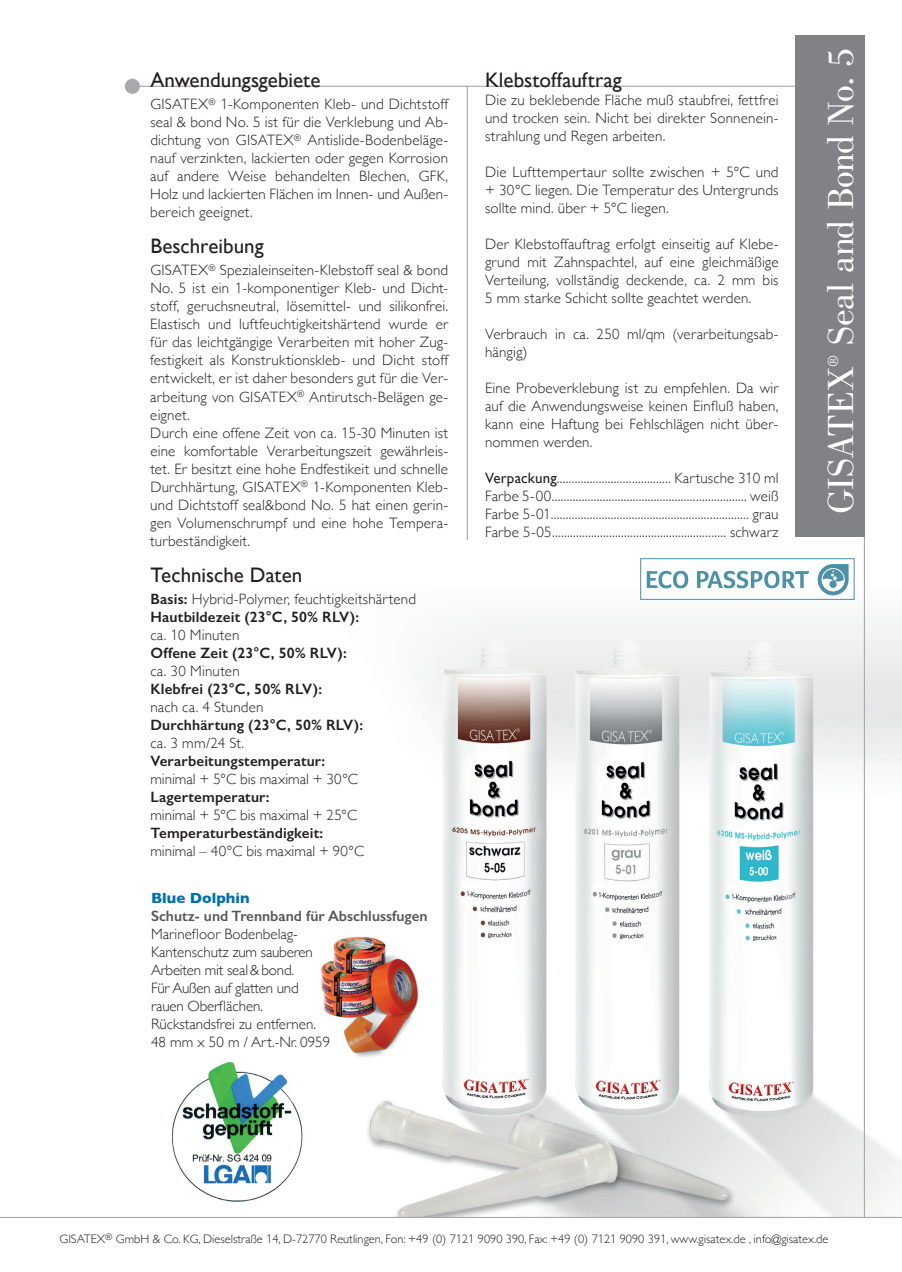
<style>
.page{position:relative;width:902px;height:1272px;background:#fff}
.page>*{position:absolute;margin:0;border:0;box-sizing:border-box;transform-origin:0 0}
.t1{font:37.5px "Bodoni";letter-spacing:-.01em;color:#fff}
.t2{font:21px "Gill Sans";color:#231f20}
.t3{font:300 15px/18px "Gill Sans";letter-spacing:.01em;color:#231f20;text-align:justify}
.t4{font:600 15px/18px "Gill Sans";letter-spacing:.01em;color:#231f20}
.t5{font:600 15px "Gill Sans";color:#57585a}
.t6{font:700 15px "Gill Sans";color:#0070ac}
.t7{font:15px "Bodoni";color:#fff}
.t8{font:300 12.3px "Gill Sans";color:#231f20}
.s1{font-family:"DIN";font-size:14.55px}
.s2{font-weight:300}
.s3{font-family:"DIN";font-weight:300;font-size:14.55px}
.s4{font-weight:400}
.s5{font-family:"DIN";font-size:12px}
</style>
<div class="page">
<img style="left:367px;top:720px;width:534px;height:496px">
<svg style="left:424px;top:556px;width:477px;height:164px;fill:#f2f2f2"></svg>
<svg style="left:640px;top:560px;width:212px;height:42px"></svg>
<div style="left:640px;top:558px;width:214px;height:41px;border:1px solid #4d8ea7"></div>
<hr style="left:863px;top:451px;width:1px;height:766px;background:#a8a9ad">
<hr style="left:133px;top:86px;width:683px;height:1px;background:#a8a9ad">
<div style="left:125px;top:79px;width:15px;height:15px;background:#a8a9ad;border-radius:50%"></div>
<hr style="left:466px;top:86px;width:2px;height:454px;background:#a8a9ad">
<div style="left:795px;top:36px;width:69px;height:501px;background:#808285"></div>
<img style="left:172px;top:1062px;width:131px;height:138px">
<hr style="left:0;top:1216px;width:901px;height:1px;background:#a8a9ad">
<img style="left:321px;top:934px;width:104px;height:125px">
<h2 class="t2" style="left:150px;top:67px;width:171px">Anwendungsgebiete</h2>
<p class="t3" style="left:150px;top:94px;width:299px">GISATEX<sup>®</sup> <span class="s1">1</span>-Komponenten Kleb- und Dichtstoff seal &amp; bond No. 5 ist für die Verklebung und Ab&shy;dichtung von GISATEX<sup>®</sup> Antislide-Bodenbeläge&shy;nauf verzinkten, lackierten oder gegen Korrosion auf andere Weise behandelten Blechen, GFK, Holz und lackierten Flächen im Innen- und Außen&shy;bereich geeignet.</p>
<h2 class="t2" style="left:150px;top:234px;width:115px">Beschreibung</h2>
<p class="t3" style="left:150px;top:261px;width:299px;text-align:left">GISATEX<sup>®</sup> Spezialeinseiten-Klebstoff seal &amp; bond No. 5 ist ein <span class="s1">1</span>-komponentiger Kleb- und Dicht&shy;stoff, geruchsneutral, lösemittel- und silikonfrei.<br>Elastisch und luftfeuchtigkeitshärtend wurde er für das leichtgängige Verarbeiten mit hoher Zug&shy;festigkeit als Konstruktionskleb- und Dicht stoff entwickelt, er ist daher besonders gut für die Ver&shy;arbeitung von GISATEX<sup>®</sup> Antirutsch-Belägen ge&shy;eignet.<br>Durch eine offene Zeit von ca. <span class="s1">1</span>5-30 Minuten ist eine komfortable Verarbeitungszeit gewährleis&shy;tet. Er besitzt eine hohe Endfestikeit und schnelle Durchhärtung, GISATEX<sup>®</sup> <span class="s1">1</span>-Komponenten Kleb&shy;und Dichtstoff seal&amp;bond No. 5 hat einen gerin&shy;gen Volumenschrumpf und eine hohe Tempera&shy;turbeständigkeit.</p>
<h2 class="t2" style="left:150px;top:562px;width:153px">Technische Daten</h2>
<p class="t4" style="left:150px;top:589px;width:267px">Basis: <span class="s2">Hybrid-Polymer, feuchtigkeitshärtend<br></span>Hautbildezeit (23°C, 50% RLV):<br><span class="s2">ca.</span> <span class="s3">1</span><span class="s2">0 Minuten<br></span>Offene Zeit (23°C, 50% RLV):</p>
<p class="t3" style="left:150px;top:661px;width:91px">ca. 30 Minuten</p>
<p class="t4" style="left:150px;top:679px;width:173px">Klebfrei (23°C, 50% RLV):</p>
<p class="t3" style="left:150px;top:697px;width:115px">nach ca. 4 Stunden</p>
<p class="t4" style="left:150px;top:715px;width:214px">Durchhärtung (23°C, 50% RLV):</p>
<p class="t3" style="left:150px;top:733px;width:95px">ca. 3 mm/24 St.</p>
<p class="t4" style="left:150px;top:751px;width:176px">Verarbeitungstemperatur:</p>
<p class="t3" style="left:150px;top:769px;width:209px">minimal + 5°C bis maximal + 30°C</p>
<p class="t4" style="left:150px;top:787px;width:121px">Lagertemperatur:</p>
<p class="t3" style="left:150px;top:805px;width:208px">minimal + 5°C bis maximal + 25°C</p>
<p class="t4" style="left:150px;top:823px;width:174px">Temperaturbeständigkeit:</p>
<p class="t3" style="left:150px;top:841px;width:215px">minimal – 40°C bis maximal + 90°C</p>
<p class="t6" style="left:151px;top:885px;width:100px">Blue Dolphin</p>
<p class="t5" style="left:151px;top:906px;width:278px">Schutz- und Trennband für Abschlussfugen</p>
<p class="t3" style="left:151px;top:924px;width:181px;text-align:left">Marinefloor Bodenbelag-<br>Kantenschutz zum sauberen<br>Arbeiten mit seal&amp;bond.<br>Für Außen auf glatten und rauen Oberflächen.<br>Rückstandsfrei zu entfernen.<br>48 mm x 50 m / Art.-Nr. 0959</p>
<h2 class="t2" style="left:485px;top:67px;width:138px">Klebstoffauftrag</h2>
<p class="t3" style="left:485px;top:90px;width:295px">Die zu beklebende Fläche muß staubfrei, fettfrei und trocken sein. Nicht bei direkter Sonnenein&shy;strahlung und Regen arbeiten.</p>
<p class="t3" style="left:485px;top:162px;width:295px">Die Lufttempertaur sollte zwischen + 5°C und + 30°C liegen. Die Temperatur des Untergrunds sollte mind. über + 5°C liegen.</p>
<p class="t3" style="left:485px;top:234px;width:295px">Der Klebstoffauftrag erfolgt einseitig auf Klebe&shy;grund mit Zahnspachtel, auf eine gleichmäßige Verteilung, vollständig deckende, ca. 2 mm bis 5 mm starke Schicht sollte geachtet werden.</p>
<p class="t3" style="left:485px;top:324px;width:295px">Verbrauch in ca. 250 ml/qm (verarbeitungsab&shy;hängig)</p>
<p class="t3" style="left:485px;top:378px;width:295px">Eine Probeverklebung ist zu empfehlen. Da wir auf die Anwendungsweise keinen Einfluß haben, kann eine Haftung bei Fehlschlägen nicht über&shy;nommen werden.</p>
<p class="t3" style="left:485px;top:468px;width:295px"><span class="s4">Verpackung</span>...................................... Kartusche 3<span class="s1">1</span>0 ml Farbe 5-00................................................................. weiß Farbe 5-0<span class="s1">1</span>.................................................................. grau Farbe 5-05.......................................................... schwarz</p>
<h1 class="t1" style="left:819px;top:345px;width:298px;rotate:-90deg">Seal and Bond No. 5</h1>
<p class="t7" style="left:824px;top:367px;width:13px;rotate:-90deg">®</p>
<h1 class="t1" style="left:819px;top:514px;width:149px;rotate:-90deg">GISATEX</h1>
<p class="t8" style="left:60px;top:1228px;width:770px">GISATEX<sup>®</sup> GmbH &amp; Co. KG, Dieselstraße <span class="s5">1</span>4, D-72770 Reutlingen, Fon: +49 (0) 7<span class="s5">1</span>2<span class="s5">1</span> 9090 390, Fax: +49 (0) 7<span class="s5">1</span>2<span class="s5">1</span> 9090 39<span class="s5">1</span>, www.gisatex.de , info@gisatex.de</p>
</div>
